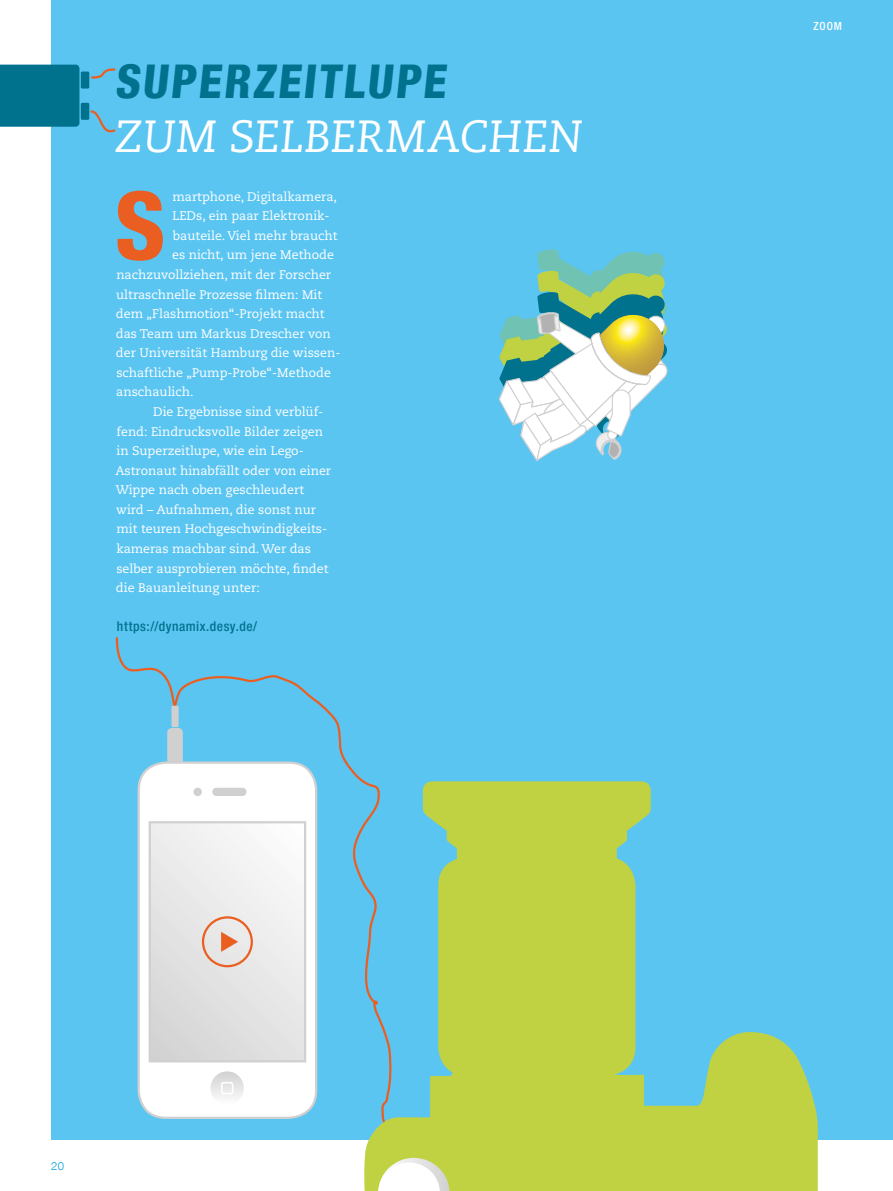
<style>
.page{position:relative;width:893px;height:1191px;background:#fff}
.page>*{position:absolute;margin:0;border:0;box-sizing:border-box;transform-origin:0 0}
.t1{font:94.5px "Desy Neue Helvetica 87 Cond H";color:#ea5f21}
.t2{font:46.5px "Desy Neue Helvetica 87 Cond H";color:#00728e}
.t3{font:italic 45px "Caecilia LT Std";letter-spacing:.005em;color:#fff}
.t4{font:13.5px "Desy Neue Helvetica 67 Cond M";letter-spacing:.04em;color:#00728e}
.t5{font:12.45px "Caecilia LT Std";color:#fff}
.t6{font:11.25px "Desy Neue Helvetica 67 Cond M";color:#fff}
.t7{font:300 11.25px "Desy Neue Helvetica 45";color:#009fe3}
</style>
<div class="page">
<div style="left:51px;top:0;width:842px;height:1140px;background:#5bc5f2"></div>
<svg style="left:498px;top:249px;width:170px;height:212px"></svg>
<svg style="left:91px;top:68px;width:25px;height:11px"></svg>
<div style="left:0;top:65px;width:79px;height:62px;background:#00728e"></div>
<div style="left:81px;top:72px;width:8px;height:17px;background:#00728e;border-radius:2px"></div>
<div style="left:81px;top:103px;width:8px;height:17px;background:#00728e;border-radius:2px"></div>
<svg style="left:89px;top:109px;width:27px;height:24px"></svg>
<svg style="left:173px;top:675px;width:192px;height:441px"></svg>
<svg style="left:115px;top:637px;width:62px;height:68px"></svg>
<div style="left:167px;top:728px;width:16px;height:37px;background:#d0d0d0;border-radius:5px"></div>
<div style="left:171px;top:705px;width:8px;height:22px;background:#d0d0d0;border-radius:2px"></div>
<div style="left:139px;top:762px;width:177px;height:355px;background:#fff;border-radius:27px"></div>
<div style="left:138px;top:761px;width:179px;height:358px;border:2px solid #d0d0d0;border-radius:27px"></div>
<div style="left:212px;top:787px;width:35px;height:9px;background:#d0d0d0;border-radius:4px"></div>
<div style="left:193px;top:787px;width:9px;height:9px;background:#d0d0d0;border-radius:50%"></div>
<svg style="left:211px;top:1071px;width:33px;height:33px"></svg>
<div style="left:221px;top:1081px;width:12px;height:13px;border:2px solid #fff;border-radius:2px"></div>
<div style="left:150px;top:822px;width:155px;height:239px;background:linear-gradient(to bottom,#f6f6f5,#dad9d9)"></div>
<div style="left:149px;top:821px;width:157px;height:241px;border:2px solid #d0d0d0"></div>
<div style="left:202px;top:916px;width:51px;height:51px;border:2px solid #ea5f21;border-radius:50%"></div>
<svg style="left:221px;top:931px;width:17px;height:20px"></svg>
<svg style="left:364px;top:781px;width:454px;height:410px;fill:#c0d242"></svg>
<svg style="left:378px;top:1157px;width:71px;height:34px"></svg>
<h2 class="t2" style="left:115px;top:53px;width:338px">SUPERZEITLUPE</h2>
<h3 class="t3" style="left:115px;top:111px;width:470px">ZUM SELBERMACHEN</h3>
<p class="t5" style="left:172px;top:189px;width:166px">martphone, Digitalkamera,</p>
<p class="t5" style="left:173px;top:209px;width:159px">LEDs, ein paar Elektronik-</p>
<p class="t5" style="left:173px;top:228px;width:166px">bauteile. Viel mehr braucht</p>
<p class="t5" style="left:172px;top:248px;width:163px">es nicht, um jene Methode</p>
<p class="t5" style="left:116px;top:267px;width:216px">nachzuvollziehen, mit der Forscher</p>
<p class="t5" style="left:116px;top:287px;width:208px">ultraschnelle Prozesse filmen: Mit</p>
<p class="t5" style="left:116px;top:307px;width:210px">dem „Flashmotion“-Projekt macht</p>
<p class="t5" style="left:116px;top:326px;width:216px">das Team um Markus Drescher von</p>
<p class="t5" style="left:116px;top:346px;width:226px">der Universität Hamburg die wissen-</p>
<p class="t5" style="left:116px;top:365px;width:216px">schaftliche „Pump-Probe“-Methode</p>
<p class="t5" style="left:116px;top:385px;width:79px">anschaulich.</p>
<p class="t5" style="left:153px;top:404px;width:172px">Die Ergebnisse sind verblüf-</p>
<p class="t5" style="left:116px;top:424px;width:208px">fend: Eindrucksvolle Bilder zeigen</p>
<p class="t5" style="left:116px;top:443px;width:186px">in Superzeitlupe, wie ein Lego--</p>
<p class="t5" style="left:115px;top:463px;width:217px">Astronaut hinabfällt oder von einer</p>
<p class="t5" style="left:116px;top:483px;width:190px">Wippe nach oben geschleudert</p>
<p class="t5" style="left:116px;top:502px;width:201px">wird – Aufnahmen, die sonst nur</p>
<p class="t5" style="left:116px;top:522px;width:212px">mit teuren Hochgeschwindigkeits-</p>
<p class="t5" style="left:116px;top:541px;width:196px">kameras machbar sind. Wer das</p>
<p class="t5" style="left:116px;top:561px;width:214px">selber ausprobieren möchte, findet</p>
<p class="t5" style="left:116px;top:580px;width:145px">die Bauanleitung unter:</p>
<p class="t4" style="left:117px;top:618px;width:142px">https://dynamix.desy.de/</p>
<h1 class="t1" style="left:115px;top:168px;width:52px">S</h1>
<p class="t7" style="left:51px;top:1158px;width:15px">20</p>
<p class="t6" style="left:814px;top:19px;width:30px">ZOOM</p>
</div>
